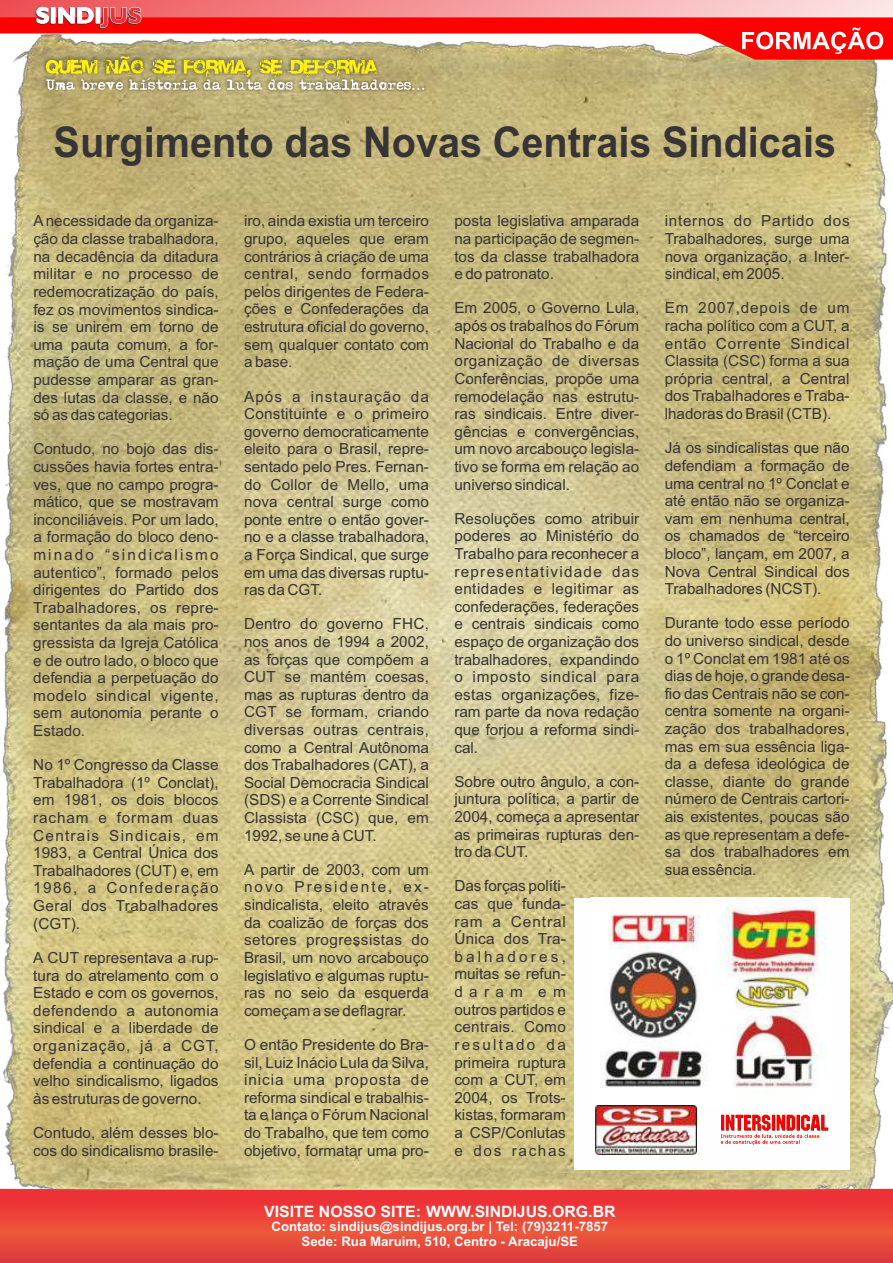
<style>
.page{position:relative;width:893px;height:1263px;background:#fff}
.page>*{position:absolute;margin:0;border:0;box-sizing:border-box;transform-origin:0 0}
.t1{font:700 42.45px "Arial";color:#373435;scale:.93 1}
.t2{font:700 15.6px "Arial";color:#fefefe}
.t3{font:15.3px/17.5px "Arial";color:#373435;text-align:justify}
.t4{font:700 13.05px/14.5px "Arial";color:#fefefe;text-align:center}
</style>
<div class="page">
<img style="left:0;top:93px;width:893px;height:1096px">
<svg style="left:0;top:0;width:893px;height:93px;background:#dd9275"></svg>
<div style="left:575px;top:898px;width:275px;height:271px;background:#fefefe"></div>
<img style="left:600px;top:898px;width:227px;height:190px">
<img style="left:596px;top:1105px;width:100px;height:49px">
<img style="left:720px;top:1114px;width:109px;height:31px">
<svg style="left:0;top:1189px;width:893px;height:74px;background:#e8433a"></svg>
<h1 class="t1" style="left:54px;top:126px;width:843px">Surgimento das Novas Centrais Sindicais</h1>
<p class="t3" style="left:33px;top:214px;width:187px">Anecessidade da organiza&shy;ção da classe trabalhadora, na decadência da ditadura militar e no processo de redemocratização do país, fez os movimentos sindica&shy;is se unirem em torno de uma pauta comum, a for&shy;mação de uma Central que pudesse amparar as gran&shy;des lutas da classe, e não só as das categorias.</p>
<p class="t3" style="left:33px;top:442px;width:187px">Contudo, no bojo das dis&shy;cussões havia fortes entra&shy;ves, que no campo progra&shy;mático, que se mostravam inconciliáveis. Por um lado, a formação do bloco deno&shy;minado “sindicalismo autentico”, formado pelos dirigentes do Partido dos Trabalhadores, os repre&shy;sentantes da ala mais pro&shy;gressista da Igreja Católica e de outro lado, o bloco que defendia a perpetuação do modelo sindical vigente, sem autonomia perante o Estado.</p>
<p class="t3" style="left:33px;top:757px;width:187px">No 1º Congresso da Classe Trabalhadora (1º Conclat), em 1981, os dois blocos racham e formam duas Centrais Sindicais, em 1983, a Central Única dos Trabalhadores (CUT) e, em 1986, a Confederação Geral dos Trabalhadores (CGT).</p>
<p class="t3" style="left:33px;top:950px;width:187px">A CUT representava a rup&shy;tura do atrelamento com o Estado e com os governos, defendendo a autonomia sindical e a liberdade de organização, já a CGT, defendia a continuação do velho sindicalismo, ligados às estruturas de governo.</p>
<p class="t3" style="left:33px;top:1125px;width:187px">Contudo, além desses blo&shy;cos do sindicalismo brasile-</p>
<p class="t3" style="left:244px;top:214px;width:186px">iro, ainda existia um terceiro grupo, aqueles que eram contrários à criação de uma central, sendo formados pelos dirigentes de Federa&shy;ções e Confederações da estrutura oficial do governo, sem qualquer contato com a base.</p>
<p class="t3" style="left:244px;top:389px;width:186px">Após a instauração da Constituinte e o primeiro governo democraticamente eleito para o Brasil, repre&shy;sentado pelo Pres. Fernan&shy;do Collor de Mello, uma nova central surge como ponte entre o então gover&shy;no e a classe trabalhadora, a Força Sindical, que surge em uma das diversas ruptu&shy;ras da CGT.</p>
<p class="t3" style="left:244px;top:617px;width:186px">Dentro do governo FHC, nos anos de 1994 a 2002, as forças que compõem a CUT se mantém coesas, mas as rupturas dentro da CGT se formam, criando diversas outras centrais, como a Central Autônoma dos Trabalhadores (CAT), a Social Democracia Sindical (SDS) e a Corrente Sindical Classista (CSC) que, em 1992, se une à CUT.</p>
<p class="t3" style="left:244px;top:862px;width:186px">A partir de 2003, com um novo Presidente, ex&shy;sindicalista, eleito através da coalizão de forças dos setores progressistas do Brasil, um novo arcabouço legislativo e algumas ruptu&shy;ras no seio da esquerda começam a se deflagrar.</p>
<p class="t3" style="left:244px;top:1037px;width:186px">O então Presidente do Bra&shy;sil, Luiz Inácio Lula da Silva, inicia uma proposta de reforma sindical e trabalhis&shy;ta e lança o Fórum Nacional do Trabalho, que tem como objetivo, formatar uma pro-</p>
<p class="t3" style="left:454px;top:214px;width:186px">posta legislativa amparada na participação de segmen&shy;tos da classe trabalhadora e do patronato.</p>
<p class="t3" style="left:454px;top:301px;width:186px">Em 2005, o Governo Lula, após os trabalhos do Fórum Nacional do Trabalho e da organização de diversas Conferências, propõe uma remodelação nas estrutu&shy;ras sindicais. Entre diver&shy;gências e convergências, um novo arcabouço legisla&shy;tivo se forma em relação ao universo sindical.</p>
<p class="t3" style="left:454px;top:511px;width:186px">Resoluções como atribuir poderes ao Ministério do Trabalho para reconhecer a representatividade das entidades e legitimar as confederações, federações e centrais sindicais como espaço de organização dos trabalhadores, expandindo o imposto sindical para estas organizações, fize&shy;ram parte da nova redação que forjou a reforma sindi&shy;cal.</p>
<p class="t3" style="left:454px;top:774px;width:186px">Sobre outro ângulo, a con&shy;juntura política, a partir de 2004, começa a apresentar as primeiras rupturas den&shy;tro da CUT.</p>
<p class="t3" style="left:454px;top:879px;width:113px">Das forças políti&shy;cas que funda&shy;ram a Central Única dos Tra&shy;balhadores, muitas se refun&shy;daram em outros partidos e centrais. Como resultado da primeira ruptura com a CUT, em 2004, os Trots&shy;kistas, formaram a CSP/Conlutas e dos rachas</p>
<p class="t2" style="left:264px;top:1206px;width:353px">VISITE NOSSO SITE: WWW.SINDIJUS.ORG.BR</p>
<p class="t4" style="left:271px;top:1220px;width:338px">Contato: sindijus@sindijus.org.br | Tel: (79)3211-7857<br>Sede: Rua Maruim, 510, Centro - Aracaju/SE</p>
<p class="t3" style="left:665px;top:214px;width:186px">internos do Partido dos Trabalhadores, surge uma nova organização, a Inter&shy;sindical, em 2005.</p>
<p class="t3" style="left:665px;top:301px;width:186px">Em 2007,depois de um racha político com a CUT, a então Corrente Sindical Classita (CSC) forma a sua própria central, a Central dos Trabalhadores e Traba&shy;lhadoras do Brasil (CTB).</p>
<p class="t3" style="left:665px;top:440px;width:186px">Já os sindicalistas que não defendiam a formação de uma central no 1º Conclat e até então não se organiza&shy;vam em nenhuma central, os chamados de “terceiro bloco”, lançam, em 2007, a Nova Central Sindical dos Trabalhadores (NCST).</p>
<p class="t3" style="left:665px;top:616px;width:187px">Durante todo esse período do universo sindical, desde o 1º Conclat em 1981 até os dias de hoje, o grande desa&shy;fio das Centrais não se con&shy;centra somente na organi&shy;zação dos trabalhadores, mas em sua essência liga&shy;da a defesa ideológica de classe, diante do grande número de Centrais cartori&shy;ais existentes, poucas são as que representam a defe&shy;sa dos trabalhadores em sua essência.</p>
</div>
